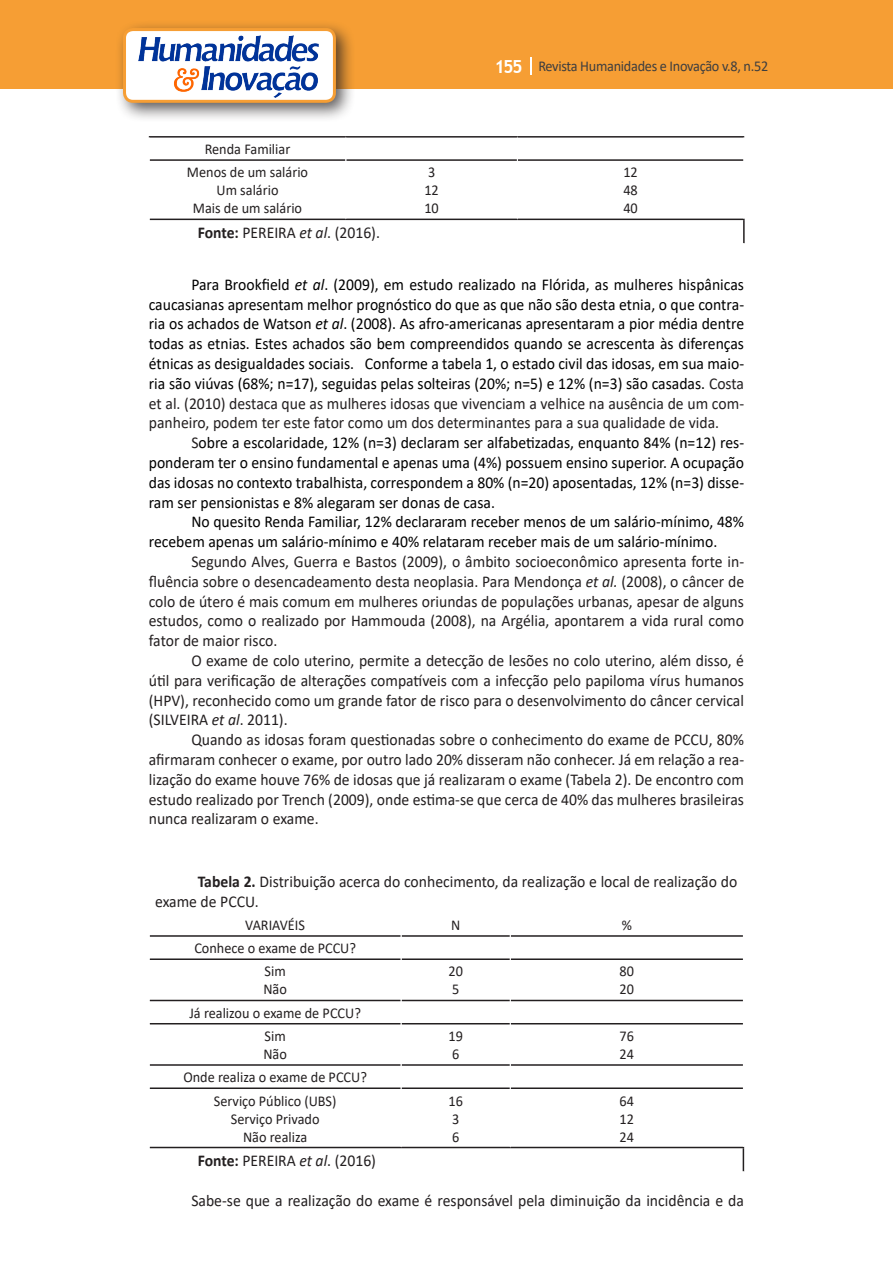
<style>
.page{position:relative;width:893px;height:1263px;background:#fff}
.page>*{position:absolute;margin:0;border:0;box-sizing:border-box;transform-origin:0 0}
.Texto{font:16.5px/19.8px "Calibri";color:#231f20;text-align:justify;scale:.95 1}
.Texto-2{font:16.5px/19.8px "Calibri";color:#000;text-align:justify;scale:.95 1}
.Texto-3{font:15px "Calibri";color:#231f20;scale:.95 1}
.t1{font:15px "Calibri";letter-spacing:-.02em;color:#3e3e3f;scale:.95 1}
.s1{font-family:"Trebuchet MS";font-weight:700;font-size:18px;color:#fff}
.s2{font-weight:700}
.s3{font-style:italic}
.s4{color:#231f20}
</style>
<div class="page">
<div style="left:0;top:0;width:893px;height:88px;background:#f69e34"></div>
<svg style="left:530px;top:57px;width:2px;height:18px"></svg>
<div style="left:115px;top:20px;width:241px;height:103px;background:#231f20;opacity:.75"></div>
<div style="left:125px;top:30px;width:209px;height:71px;background:#fff;border-radius:9px"></div>
<img style="left:138px;top:35px;width:181px;height:62px">
<div style="left:123px;top:28px;width:213px;height:75px;border:3px solid #f69e34;border-radius:9px"></div>
<hr style="left:149px;top:136px;width:197px;height:2px;background:#231f20">
<hr style="left:346px;top:136px;width:171px;height:2px;background:#231f20">
<hr style="left:517px;top:136px;width:227px;height:2px;background:#231f20">
<hr style="left:150px;top:159px;width:195px;height:2px;background:#231f20">
<hr style="left:346px;top:159px;width:171px;height:2px;background:#231f20">
<hr style="left:518px;top:159px;width:225px;height:2px;background:#231f20">
<hr style="left:150px;top:219px;width:196px;height:1px;background:#231f20">
<hr style="left:346px;top:219px;width:171px;height:1px;background:#231f20">
<hr style="left:517px;top:219px;width:228px;height:1px;background:#231f20">
<hr style="left:743px;top:220px;width:2px;height:23px;background:#231f20">
<hr style="left:150px;top:935px;width:251px;height:2px;background:#231f20">
<hr style="left:401px;top:935px;width:109px;height:2px;background:#231f20">
<hr style="left:511px;top:935px;width:232px;height:2px;background:#231f20">
<hr style="left:150px;top:958px;width:251px;height:2px;background:#231f20">
<hr style="left:401px;top:958px;width:109px;height:2px;background:#231f20">
<hr style="left:511px;top:958px;width:232px;height:2px;background:#231f20">
<hr style="left:150px;top:1000px;width:251px;height:1px;background:#231f20">
<hr style="left:401px;top:1000px;width:109px;height:1px;background:#231f20">
<hr style="left:511px;top:1000px;width:232px;height:1px;background:#231f20">
<hr style="left:150px;top:1023px;width:251px;height:1px;background:#231f20">
<hr style="left:401px;top:1023px;width:109px;height:1px;background:#231f20">
<hr style="left:511px;top:1023px;width:232px;height:1px;background:#231f20">
<hr style="left:150px;top:1064px;width:251px;height:2px;background:#231f20">
<hr style="left:401px;top:1064px;width:109px;height:2px;background:#231f20">
<hr style="left:511px;top:1064px;width:232px;height:2px;background:#231f20">
<hr style="left:150px;top:1087px;width:251px;height:2px;background:#231f20">
<hr style="left:401px;top:1087px;width:109px;height:2px;background:#231f20">
<hr style="left:511px;top:1087px;width:232px;height:2px;background:#231f20">
<hr style="left:150px;top:1147px;width:251px;height:1px;background:#231f20">
<hr style="left:401px;top:1147px;width:109px;height:1px;background:#231f20">
<hr style="left:510px;top:1147px;width:234px;height:1px;background:#231f20">
<svg style="left:743px;top:1148px;width:1px;height:23px"></svg>
<hr style="left:401px;top:959px;width:1px;height:41px;background:#fff">
<hr style="left:401px;top:1024px;width:1px;height:41px;background:#fff">
<hr style="left:401px;top:1088px;width:1px;height:59px;background:#fff">
<p class="Texto-3" style="left:205px;top:139px;width:92px">Renda Familiar</p>
<p class="Texto-3" style="left:187px;top:162px;width:129px">Menos de um salário</p>
<p class="Texto-3" style="left:217px;top:180px;width:67px">Um salário</p>
<p class="Texto-3" style="left:193px;top:198px;width:116px">Mais de um salário</p>
<p class="Texto-3" style="left:428px;top:162px;width:9px">3</p>
<p class="Texto-3" style="left:424px;top:180px;width:17px">12</p>
<p class="Texto-3" style="left:424px;top:198px;width:17px">10</p>
<p class="t1" style="left:495px;top:56px;width:290px"><span class="s1">155</span> Revista Humanidades e Inovação v.8, n.52</p>
<p class="Texto-3" style="left:623px;top:162px;width:17px">12</p>
<p class="Texto-3" style="left:623px;top:180px;width:17px">48</p>
<p class="Texto-3" style="left:623px;top:198px;width:17px">40</p>
<p class="Texto" style="left:198px;top:222px;width:193px"><span class="s2">Fonte:</span> PEREIRA <span class="s3">et al</span>. (2016).</p>
<p class="Texto-2" style="left:149px;top:274px;width:628px;text-indent:43px">Para Brookfield <span class="s3">et al</span>. (2009), em estudo realizado na Flórida, as mulheres hispânicas caucasianas apresentam melhor prognóstico do que as que não são desta etnia, o que contra&shy;ria os achados de Watson <span class="s3">et al</span>. (2008). As afro-americanas apresentaram a pior média dentre todas as etnias. Estes achados são bem compreendidos quando se acrescenta às diferenças étnicas as desigualdades sociais. Conforme a tabela 1, o estado civil das idosas, em sua maio&shy;ria são viúvas (68%; n=17), seguidas pelas solteiras (20%; n=5) e 12% (n=3) são casadas. <span class="s4">Costa et al. (2010) destaca que as mulheres idosas que vivenciam a velhice na ausência de um com&shy;panheiro, podem ter este fator como um dos determinantes para a sua qualidade de vida.</span></p>
<p class="Texto-2" style="left:149px;top:432px;width:628px;text-indent:43px"><span class="s4">S</span>obre a escolaridade, 12% (n=3) declaram ser alfabetizadas, enquanto 84% (n=12) res&shy;ponderam ter o ensino fundamental e apenas uma (4%) possuem ensino superior. A ocupação das idosas no contexto trabalhista, correspondem a 80% (n=20) aposentadas, 12% (n=3) disse&shy;ram ser pensionistas e 8% alegaram ser donas de casa.</p>
<p class="Texto-2" style="left:149px;top:511px;width:628px;text-indent:43px">No quesito Renda Familiar, 12% declararam receber menos de um salário-mínimo, 48% recebem apenas um salário-mínimo e 40% relataram receber mais de um salário-mínimo.</p>
<p class="Texto" style="left:149px;top:551px;width:628px;text-indent:43px">Segundo Alves, Guerra e Bastos (2009), o âmbito socioeconômico apresenta forte in&shy;fluência sobre o desencadeamento desta neoplasia. Para Mendonça <span class="s3">et al.</span> (2008), o câncer de colo de útero é mais comum em mulheres oriundas de populações urbanas, apesar de alguns estudos, como o realizado por Hammouda (2008), na Argélia, apontarem a vida rural como fator de maior risco.</p>
<p class="Texto" style="left:149px;top:650px;width:628px;text-indent:43px">O exame de colo uterino, permite a detecção de lesões no colo uterino, além disso, é útil para verificação de alterações compatíveis com a infecção pelo papiloma vírus humanos (HPV), reconhecido como um grande fator de risco para o desenvolvimento do câncer cervical (SILVEIRA <span class="s3">et al</span>. 2011).</p>
<p class="Texto" style="left:149px;top:729px;width:628px;text-indent:43px">Quando as idosas foram questionadas sobre o conhecimento do exame de PCCU, 80% afirmaram conhecer o exame, por outro lado 20% disseram não conhecer. Já em relação a rea&shy;lização do exame houve 76% de idosas que já realizaram o exame (Tabela 2). De encontro com estudo realizado por Trench (2009), onde estima-se que cerca de 40% das mulheres brasileiras nunca realizaram o exame.</p>
<p class="Texto" style="left:155px;top:871px;width:614px;text-indent:43px"><span class="s2">Tabela 2.</span> Distribuição acerca do conhecimento, da realização e local de realização do exame de PCCU.</p>
<p class="Texto-3" style="left:245px;top:914px;width:64px">VARIAVÉIS</p>
<p class="Texto-3" style="left:451px;top:914px;width:11px">N</p>
<p class="Texto-3" style="left:622px;top:914px;width:12px">%</p>
<p class="Texto-3" style="left:194px;top:938px;width:172px">Conhece o exame de PCCU?</p>
<p class="Texto-3" style="left:265px;top:961px;width:24px">Sim</p>
<p class="Texto-3" style="left:263px;top:979px;width:26px">Não</p>
<p class="Texto-3" style="left:448px;top:961px;width:17px">20</p>
<p class="Texto-3" style="left:452px;top:979px;width:9px">5</p>
<p class="Texto-3" style="left:620px;top:961px;width:17px">80</p>
<p class="Texto-3" style="left:620px;top:979px;width:17px">20</p>
<p class="Texto-3" style="left:189px;top:1002px;width:182px">Já realizou o exame de PCCU?</p>
<p class="Texto-3" style="left:265px;top:1025px;width:24px">Sim</p>
<p class="Texto-3" style="left:263px;top:1043px;width:26px">Não</p>
<p class="Texto-3" style="left:183px;top:1067px;width:195px">Onde realiza o exame de PCCU?</p>
<p class="Texto-3" style="left:214px;top:1090px;width:131px">Serviço Público (UBS)</p>
<p class="Texto-3" style="left:231px;top:1108px;width:95px">Serviço Privado</p>
<p class="Texto-3" style="left:243px;top:1126px;width:69px">Não realiza</p>
<p class="Texto-3" style="left:448px;top:1025px;width:17px">19</p>
<p class="Texto-3" style="left:452px;top:1043px;width:9px">6</p>
<p class="Texto-3" style="left:448px;top:1090px;width:17px">16</p>
<p class="Texto-3" style="left:452px;top:1108px;width:9px">3</p>
<p class="Texto-3" style="left:452px;top:1126px;width:9px">6</p>
<p class="Texto-3" style="left:620px;top:1025px;width:17px">76</p>
<p class="Texto-3" style="left:620px;top:1043px;width:17px">24</p>
<p class="Texto-3" style="left:620px;top:1090px;width:17px">64</p>
<p class="Texto-3" style="left:620px;top:1108px;width:17px">12</p>
<p class="Texto-3" style="left:620px;top:1126px;width:17px">24</p>
<p class="Texto" style="left:198px;top:1150px;width:189px"><span class="s2">Fonte:</span> PEREIRA <span class="s3">et al</span>. (2016)</p>
<p class="Texto" style="left:191px;top:1190px;width:583px">Sabe-se que a realização do exame é responsável pela diminuição da incidência e da</p>
</div>
